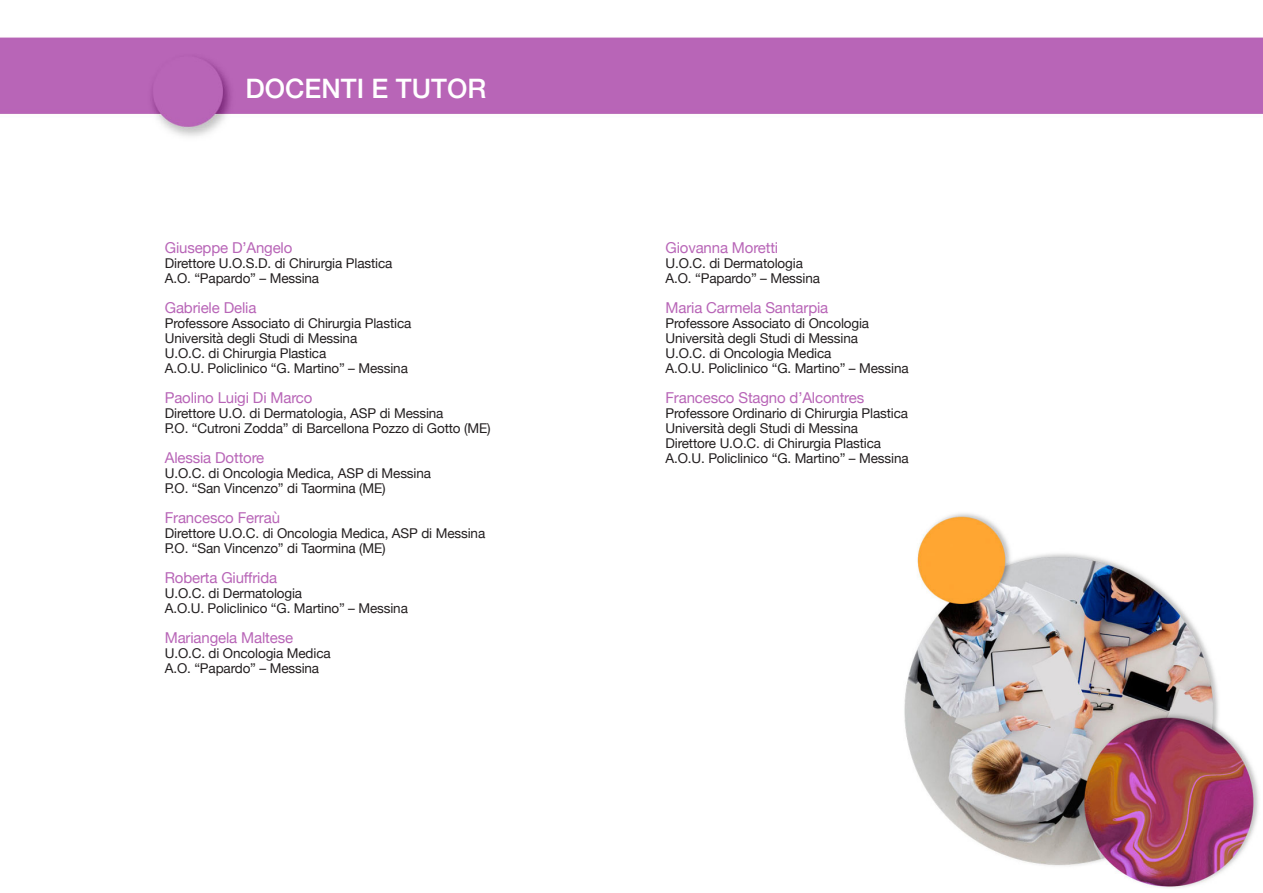
<style>
.page{position:relative;width:1263px;height:893px;background:#fff}
.page>*{position:absolute;margin:0;border:0;box-sizing:border-box;transform-origin:0 0}
.t1{font:500 26.85px "Helvetica Neue";color:#fff}
.t2{font:15px "Helvetica Neue";letter-spacing:-.01em;color:#b865b7}
.t3{font:13.5px "Helvetica Neue";letter-spacing:-.01em;color:#231f20}
</style>
<div class="page">
<img style="left:904px;top:513px;width:355px;height:375px">
<img style="left:0;top:37px;width:1263px;height:100px">
<p class="t1" style="left:246px;top:67px;width:242px">DOCENTI E TUTOR</p>
<p class="t2" style="left:165px;top:237px;width:129px">Giuseppe D’Angelo</p>
<p class="t3" style="left:165px;top:253px;width:229px">Direttore U.O.S.D. di Chirurgia Plastica</p>
<p class="t3" style="left:165px;top:268px;width:156px">A.O. “Papardo” – Messina</p>
<p class="t2" style="left:165px;top:297px;width:93px">Gabriele Delia</p>
<p class="t3" style="left:165px;top:313px;width:248px">Professore Associato di Chirurgia Plastica</p>
<p class="t3" style="left:165px;top:328px;width:194px">Università degli Studi di Messina</p>
<p class="t3" style="left:165px;top:343px;width:163px">U.O.C. di Chirurgia Plastica</p>
<p class="t3" style="left:165px;top:358px;width:245px">A.O.U. Policlinico “G. Martino” – Messina</p>
<p class="t2" style="left:165px;top:387px;width:149px">Paolino Luigi Di Marco</p>
<p class="t3" style="left:165px;top:403px;width:280px">Direttore U.O. di Dermatologia, ASP di Messina</p>
<p class="t3" style="left:165px;top:418px;width:327px">P.O. “Cutroni Zodda” di Barcellona Pozzo di Gotto (ME)</p>
<p class="t2" style="left:165px;top:447px;width:101px">Alessia Dottore</p>
<p class="t3" style="left:165px;top:463px;width:268px">U.O.C. di Oncologia Medica, ASP di Messina</p>
<p class="t3" style="left:165px;top:478px;width:222px">P.O. “San Vincenzo” di Taormina (ME)</p>
<p class="t2" style="left:165px;top:507px;width:117px">Francesco Ferraù</p>
<p class="t3" style="left:165px;top:523px;width:322px">Direttore U.O.C. di Oncologia Medica, ASP di Messina</p>
<p class="t3" style="left:165px;top:538px;width:222px">P.O. “San Vincenzo” di Taormina (ME)</p>
<p class="t2" style="left:165px;top:567px;width:114px">Roberta Giuffrida</p>
<p class="t3" style="left:165px;top:583px;width:139px">U.O.C. di Dermatologia</p>
<p class="t3" style="left:165px;top:598px;width:245px">A.O.U. Policlinico “G. Martino” – Messina</p>
<p class="t2" style="left:165px;top:627px;width:130px">Mariangela Maltese</p>
<p class="t3" style="left:165px;top:643px;width:167px">U.O.C. di Oncologia Medica</p>
<p class="t3" style="left:165px;top:658px;width:156px">A.O. “Papardo” – Messina</p>
<p class="t2" style="left:665px;top:237px;width:114px">Giovanna Moretti</p>
<p class="t3" style="left:665px;top:253px;width:139px">U.O.C. di Dermatologia</p>
<p class="t3" style="left:665px;top:268px;width:156px">A.O. “Papardo” – Messina</p>
<p class="t2" style="left:665px;top:297px;width:164px">Maria Carmela Santarpia</p>
<p class="t3" style="left:665px;top:313px;width:205px">Professore Associato di Oncologia</p>
<p class="t3" style="left:665px;top:328px;width:194px">Università degli Studi di Messina</p>
<p class="t3" style="left:665px;top:343px;width:167px">U.O.C. di Oncologia Medica</p>
<p class="t3" style="left:665px;top:358px;width:245px">A.O.U. Policlinico “G. Martino” – Messina</p>
<p class="t2" style="left:665px;top:387px;width:200px">Francesco Stagno d’Alcontres</p>
<p class="t3" style="left:665px;top:403px;width:244px">Professore Ordinario di Chirurgia Plastica</p>
<p class="t3" style="left:665px;top:418px;width:194px">Università degli Studi di Messina</p>
<p class="t3" style="left:665px;top:433px;width:217px">Direttore U.O.C. di Chirurgia Plastica</p>
<p class="t3" style="left:665px;top:448px;width:245px">A.O.U. Policlinico “G. Martino” – Messina</p>
</div>
